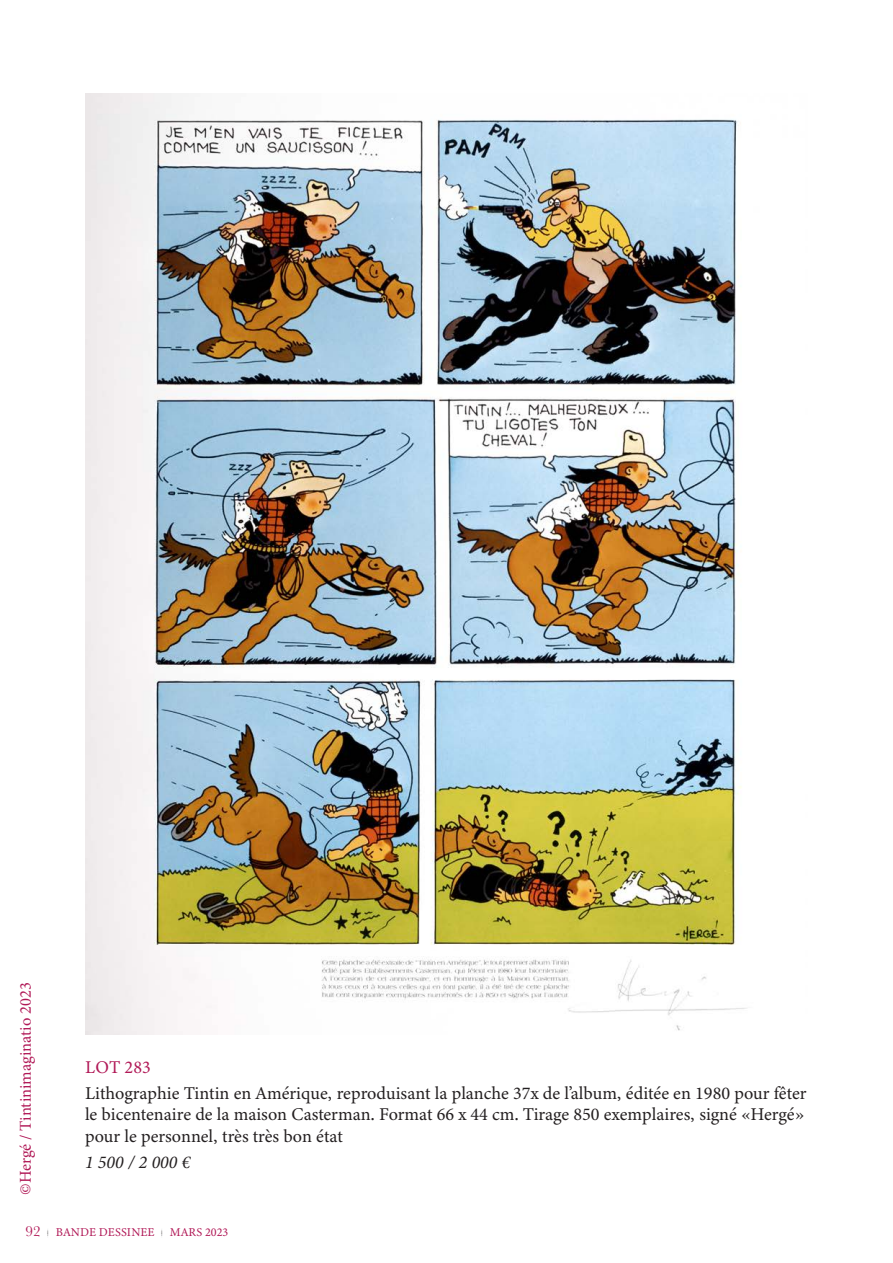
<style>
.page{position:relative;width:893px;height:1263px;background:#fff}
.page>*{position:absolute;margin:0;border:0;box-sizing:border-box;transform-origin:0 0}
.t1{font:18px/21.6px "Minion Variable Concept";color:#231f20;text-align:justify}
.t2{font:italic 18px "Minion Variable Concept";color:#231f20}
.t3{font:18px "Minion Variable Concept";color:#b11957}
.Artistes-Table_des_m{font:16.5px "Minion Pro";color:#b11957}
.t4{font:12px "Minion Variable Concept";letter-spacing:.01em;color:#b11957}
.s1{font-family:"Baskerville";font-size:15px}
.s2{font-family:"Eames Century Modern";font-weight:100;font-size:8.4px;color:#231f20}
</style>
<div class="page">
<img style="left:85px;top:94px;width:662px;height:940px">
<p class="Artistes-Table_des_m" style="left:14px;top:1195px;width:214px;rotate:-90deg">©Hergé / Tintinimaginatio 2023</p>
<p class="t3" style="left:85px;top:1054px;width:67px">LOT 283</p>
<p class="t1" style="left:85px;top:1082px;width:723px">Lithographie Tintin en Amérique, reproduisant la planche 37x de l’album, éditée en 1980 pour fêter le bicentenaire de la maison Casterman. Format 66 x 44 cm. Tirage 850 exemplaires, signé «Hergé» pour le personnel, très très bon état</p>
<p class="t2" style="left:85px;top:1149px;width:107px">1 500 / 2 000 €</p>
<p class="t4" style="left:26px;top:1223px;width:204px"><span class="s1">92</span> <span class="s2">|</span> BANDE DESSINEE <span class="s2">|</span> MARS 2023</p>
</div>
